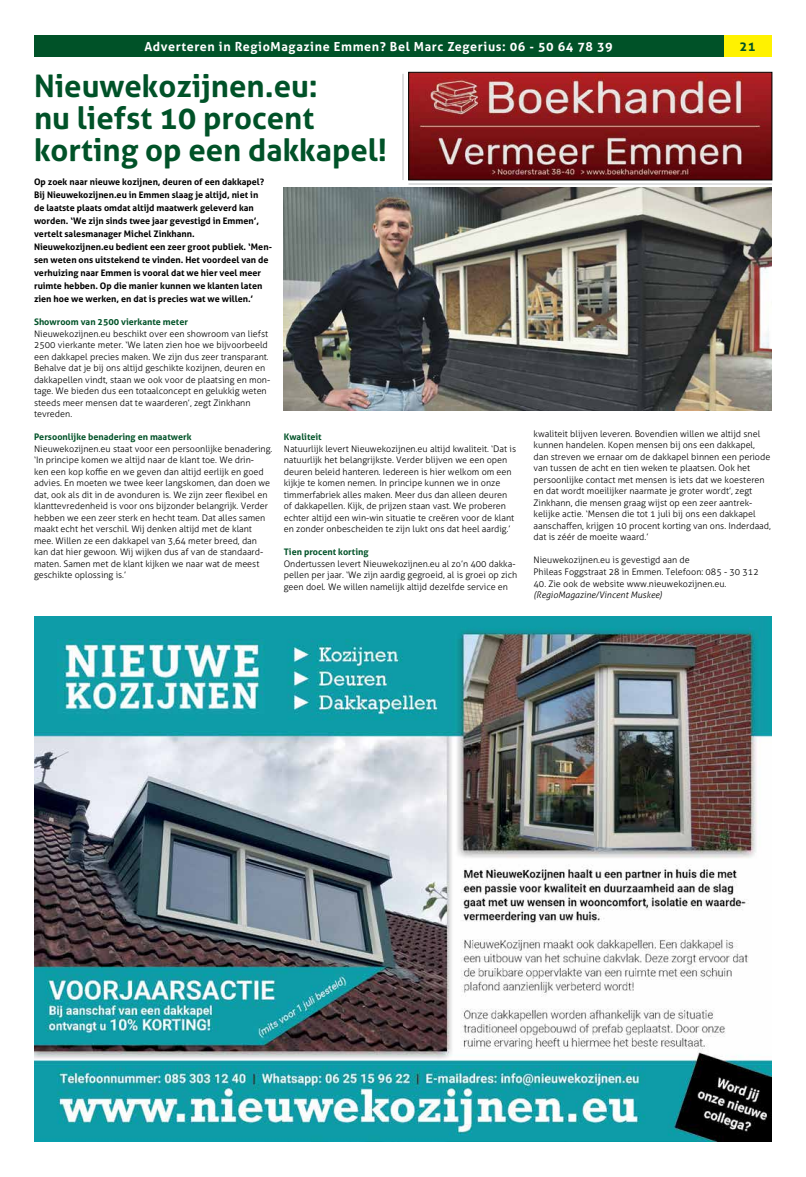
<style>
.page{position:relative;width:806px;height:1177px;background:#fff}
.page>*{position:absolute;margin:0;border:0;box-sizing:border-box;transform-origin:0 0}
.t1{font:700 31px/32px "Aller";color:#005228}
.t2{font:700 13px "Aller";color:#005228}
.t3{font:700 12.5px "Aller";letter-spacing:.05em;color:#fff}
.t4{font:300 9px/11.5px "Aller";color:#000}
.t5{font:700 9px/13px "Aller";color:#000}
.t6{font:700 9px "Aller";color:#005228}
.t7{font:italic 300 9px "Aller";color:#000}
</style>
<div class="page">
<div style="left:722px;top:35px;width:49px;height:22px;background:#fff200"></div>
<div style="left:34px;top:35px;width:688px;height:22px;background:#005228"></div>
<img style="left:34px;top:617px;width:737px;height:524px">
<img style="left:283px;top:188px;width:488px;height:222px">
<img style="left:410px;top:74px;width:359px;height:104px">
<div style="left:408px;top:72px;width:363px;height:108px;border:1px solid #000"></div>
<hr style="left:408px;top:184px;width:363px;height:1px;background:#bcbec0">
<hr style="left:402px;top:74px;width:1px;height:106px;background:#bcbec0">
<h3 class="t3" style="left:144px;top:39px;width:469px">Adverteren in RegioMagazine Emmen? Bel Marc Zegerius: 06 - 50 64 78 39</h3>
<h2 class="t2" style="left:739px;top:38px;width:18px">21</h2>
<h1 class="t1" style="left:34px;top:69px;width:354px">Nieuwekozijnen.eu:<br>nu liefst 10 procent korting op een dakkapel!</h1>
<p class="t5" style="left:34px;top:175px;width:239px">Op zoek naar nieuwe kozijnen, deuren of een dakkapel?<br>Bij Nieuwekozijnen.eu in Emmen slaag je altijd, niet in<br>de laatste plaats omdat altijd maatwerk geleverd kan worden. ‘We zijn sinds twee jaar gevestigd in Emmen’, vertelt salesmanager Michel Zinkhann.<br>Nieuwekozijnen.eu bedient een zeer groot publiek. ‘Men&shy;sen weten ons uitstekend te vinden. Het voordeel van de verhuizing naar Emmen is vooral dat we hier veel meer ruimte hebben. Op die manier kunnen we klanten laten zien hoe we werken, en dat is precies wat we willen.’</p>
<p class="t6" style="left:34px;top:316px;width:155px">Showroom van 2500 vierkante meter</p>
<p class="t4" style="left:34px;top:328px;width:237px">Nieuwekozijnen.eu beschikt over een showroom van liefst 2500 vierkante meter. ‘We laten zien hoe we bijvoorbeeld een dakkapel precies maken. We zijn dus zeer transparant.<br>Behalve dat je bij ons altijd geschikte kozijnen, deuren en dakkapellen vindt, staan we ook voor de plaatsing en mon&shy;tage. We bieden dus een totaalconcept en gelukkig weten steeds meer mensen dat te waarderen’, zegt Zinkhann tevreden.</p>
<p class="t6" style="left:34px;top:431px;width:159px">Persoonlijke benadering en maatwerk</p>
<p class="t4" style="left:34px;top:443px;width:240px">Nieuwekozijnen.eu staat voor een persoonlijke benadering. ‘In principe komen we altijd naar de klant toe. We drin-<br>ken een kop koffie en we geven dan altijd eerlijk en goed advies. En moeten we twee keer langskomen, dan doen we dat, ook als dit in de avonduren is. We zijn zeer flexibel en klanttevredenheid is voor ons bijzonder belangrijk. Verder hebben we een zeer sterk en hecht team. Dat alles samen maakt echt het verschil. Wij denken altijd met de klant mee. Willen ze een dakkapel van 3,64 meter breed, dan kan dat hier gewoon. Wij wijken dus af van de standaard&shy;maten. Samen met de klant kijken we naar wat de meest geschikte oplossing is.’</p>
<p class="t4" style="left:533px;top:428px;width:239px">kwaliteit blijven leveren. Bovendien willen we altijd snel kunnen handelen. Kopen mensen bij ons een dakkapel, dan streven we ernaar om de dakkapel binnen een periode van tussen de acht en tien weken te plaatsen. Ook het persoonlijke contact met mensen is iets dat we koesteren en dat wordt moeilijker naarmate je groter wordt’, zegt Zinkhann, die mensen graag wijst op een zeer aantrek&shy;kelijke actie. ‘Mensen die tot 1 juli bij ons een dakkapel aanschaffen, krijgen 10 procent korting van ons. Inderdaad, dat is zéér de moeite waard.’</p>
<p class="t4" style="left:533px;top:554px;width:226px">Nieuwekozijnen.eu is gevestigd aan de<br>Phileas Foggstraat 28 in Emmen. Telefoon: 085 - 30 312</p>
<p class="t4" style="left:533px;top:577px;width:194px">40. Zie ook de website www.nieuwekozijnen.eu.</p>
<p class="t7" style="left:533px;top:589px;width:130px">(RegioMagazine/Vincent Muskee)</p>
<p class="t6" style="left:283px;top:431px;width:39px">Kwaliteit</p>
<p class="t4" style="left:283px;top:443px;width:233px">Natuurlijk levert Nieuwekozijnen.eu altijd kwaliteit. ‘Dat is natuurlijk het belangrijkste. Verder blijven we een open deuren beleid hanteren. Iedereen is hier welkom om een kijkje te komen nemen. In principe kunnen we in onze timmerfabriek alles maken. Meer dus dan alleen deuren of dakkapellen. Kijk, de prijzen staan vast. We proberen echter altijd een win-win situatie te creëren voor de klant en zonder onbescheiden te zijn lukt ons dat heel aardig.’</p>
<p class="t6" style="left:283px;top:546px;width:86px">Tien procent korting</p>
<p class="t4" style="left:283px;top:558px;width:235px">Ondertussen levert Nieuwekozijnen.eu al zo’n 400 dakka&shy;pellen per jaar. ‘We zijn aardig gegroeid, al is groei op zich geen doel. We willen namelijk altijd dezelfde service en</p>
</div>
